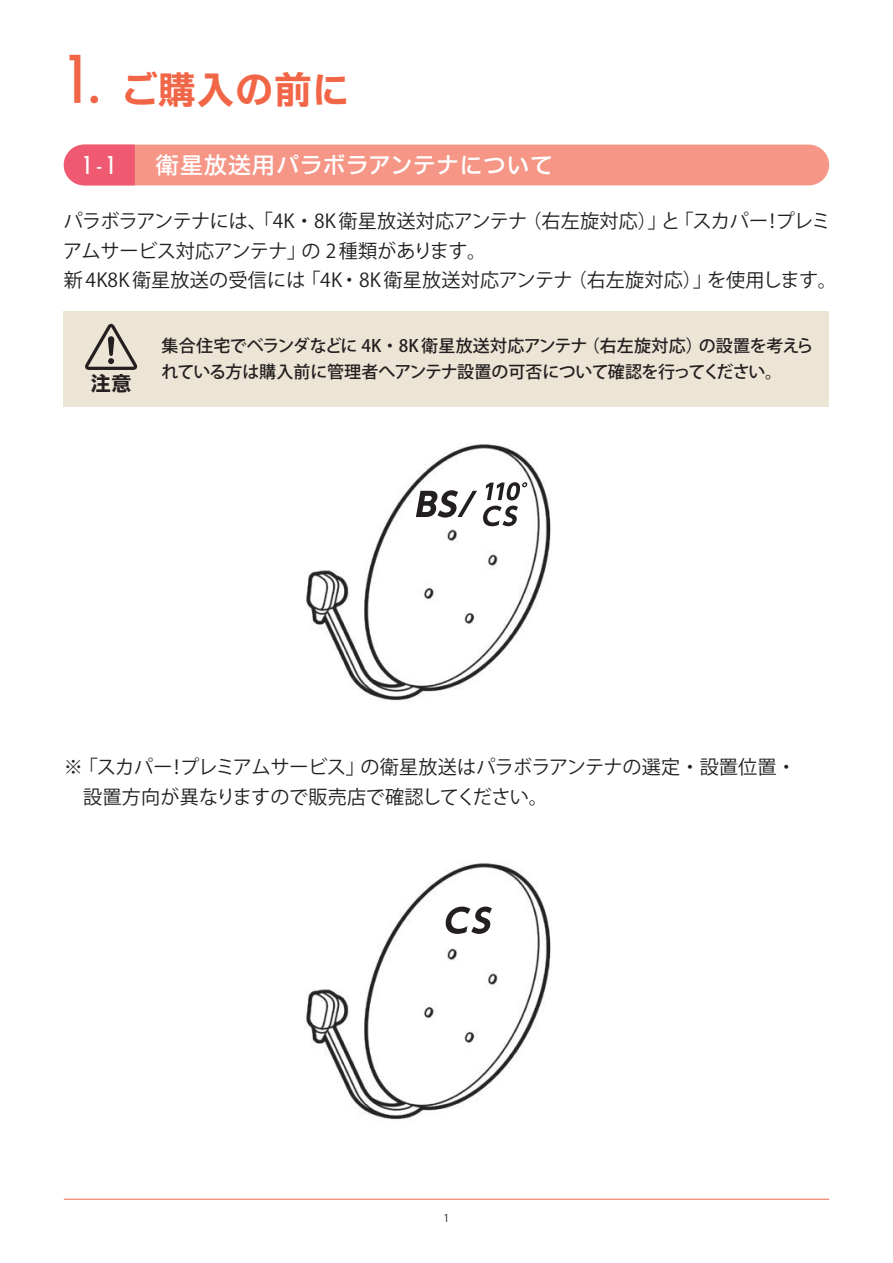
<style>
.page{position:relative;width:893px;height:1263px;background:#fff}
.page>*{position:absolute;margin:0;border:0;box-sizing:border-box;transform-origin:0 0}
.タイトル1数字{font:500 condensed 63.75px "Futura";color:#f26648}
.タイトル1{font:38.25px "Ro NOW Std GE";letter-spacing:.01em;color:#f26648}
.タイトル2{font:23.85px "Ro NOW Std GB";letter-spacing:-.015em;color:#fff}
.t1{font:500 condensed 23.85px "Futura";color:#fff}
.注意{font:20.55px "Ro NOW Std GE";color:#231f20}
.t2{font:19.2px "Koz Go Pr 6 N";letter-spacing:-.005em;color:#231f20}
.t3{font:19.2px/29.7px "Koz Go Pr 6 N";letter-spacing:-.025em;color:#231f20}
.注意_本文{font:500 16.95px/25.5px "Koz Go Pr 6 N";letter-spacing:-.025em;color:#231f20}
.t4{font:10.65px "Koz Go Pr 6 N";color:#231f20}
</style>
<div class="page">
<hr style="left:64px;top:1199px;width:765px;height:1px;background:#f26648">
<div style="left:64px;top:145px;width:765px;height:40px;background:#f59687;border-radius:20px"></div>
<svg style="left:64px;top:145px;width:71px;height:40px;background:#f06279"></svg>
<div style="left:64px;top:311px;width:765px;height:95px;background:#ece5d6"></div>
<svg style="left:85px;top:324px;width:52px;height:46px"></svg>
<img style="left:305px;top:444px;width:246px;height:257px">
<img style="left:305px;top:863px;width:246px;height:257px">
<svg style="left:416px;top:482px;width:111px;height:44px"></svg>
<svg style="left:445px;top:906px;width:47px;height:28px"></svg>
<p class="タイトル1数字" style="left:64px;top:38px;width:39px">1.</p>
<p class="タイトル1" style="left:120px;top:64px;width:231px">ご購入の前に</p>
<p class="t1" style="left:83px;top:150px;width:35px">1-1</p>
<p class="タイトル2" style="left:156px;top:150px;width:399px">衛星放送用パラボラアンテナについて</p>
<p class="t3" style="left:63px;top:206px;width:769px">パラボラアンテナには、「4K・8K 衛星放送対応アンテナ（右左旋対応）」と「スカパー！プレミアムサービス対応アンテナ」の 2 種類があります。</p>
<p class="t2" style="left:64px;top:269px;width:775px">新 4K8K 衛星放送の受信には「4K・8K 衛星放送対応アンテナ（右左旋対応）」を使用します。</p>
<p class="注意" style="left:90px;top:370px;width:43px">注意</p>
<p class="注意_本文" style="left:161px;top:334px;width:654px">集合住宅でベランダなどに 4K・8K 衛星放送対応アンテナ（右左旋対応）の設置を考えられている方は購入前に管理者へアンテナ設置の可否について確認を行ってください。</p>
<p class="t2" style="left:64px;top:756px;width:734px">※「スカパー！プレミアムサービス」の衛星放送はパラボラアンテナの選定・設置位置・</p>
<p class="t2" style="left:64px;top:786px;width:486px">　設置方向が異なりますので販売店で確認してください。</p>
<p class="t4" style="left:444px;top:1212px;width:7px">1</p>
</div>
